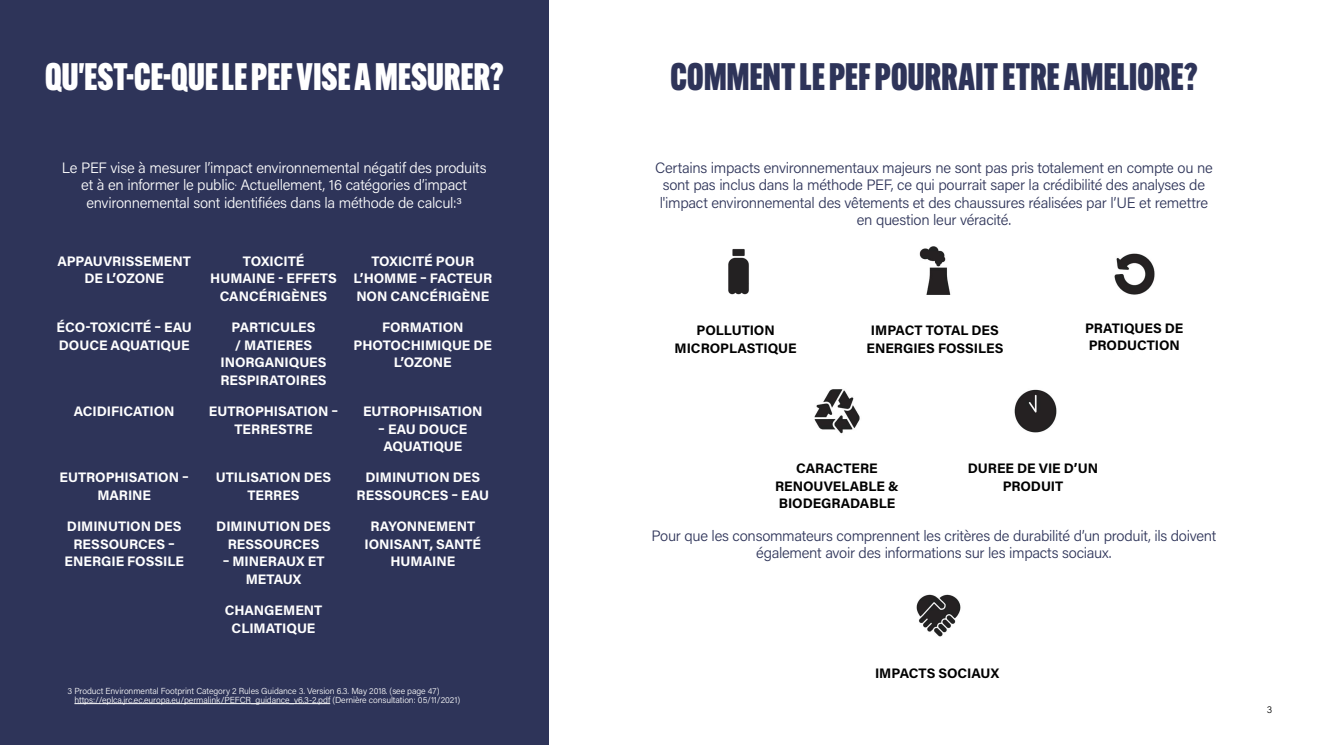
<style>
.page{position:relative;width:1322px;height:745px;background:#fff}
.page>*{position:absolute;margin:0;border:0;box-sizing:border-box;transform-origin:0 0}
.t1{font:900 37.5px "Alternate Gothic Ex Cond ATF";letter-spacing:.01em;color:#2e3459}
.t2{font:900 37.5px "Alternate Gothic Ex Cond ATF";letter-spacing:.01em;color:#fff}
.t3{font:300 15px/17.5px "Acumin Pro";letter-spacing:-.02em;color:#2e3459;text-align:center}
.t4{font:300 15px/17.5px "Acumin Pro";letter-spacing:-.02em;color:#fff;text-align:center}
.t5{font:700 13.75px/17.5px "Acumin Pro";letter-spacing:-.005em;color:#fff;text-align:center}
.t6{font:700 13.75px/17.5px "Acumin Pro";letter-spacing:-.005em;color:#000;text-align:center}
.t7{font:300 10px "Acumin Pro";color:#000}
.t8{font:300 8.75px/8.8px "Acumin Pro";letter-spacing:-.01em;color:#fff}
</style>
<div class="page">
<div style="left:0;top:0;width:548px;height:744px;background:#2e3459"></div>
<img style="left:728px;top:248px;width:21px;height:47px">
<img style="left:1014px;top:389px;width:43px;height:44px">
<img style="left:916px;top:594px;width:45px;height:43px">
<img style="left:1114px;top:253px;width:41px;height:42px">
<img style="left:814px;top:389px;width:46px;height:45px">
<img style="left:919px;top:246px;width:32px;height:48px">
<hr style="left:74px;top:703px;width:256px;height:1px;background:#fff">
<h1 class="t2" style="left:45px;top:54px;width:460px">QU'EST-CE-QUE LE PEF VISE A MESURER?</h1>
<h1 class="t1" style="left:670px;top:54px;width:528px">COMMENT LE PEF POURRAIT ETRE AMELIORE?</h1>
<p class="t4" style="left:62px;top:158px;width:426px">Le PEF vise à mesurer l’impact environnemental négatif des produits et à en informer le public. Actuellement, 16 catégories d’impact environnemental sont identifiées dans la méthode de calcul:3</p>
<p class="t3" style="left:655px;top:158px;width:559px">Certains impacts environnementaux majeurs ne sont pas pris totalement en compte ou ne sont pas inclus dans la méthode PEF, ce qui pourrait saper la crédibilité des analyses de l'impact environnemental des vêtements et des chaussures réalisées par l’UE et remettre en question leur véracité.</p>
<p class="t5" style="left:58px;top:251px;width:135px">APPAUVRISSEMENT<br>DE L’OZONE</p>
<p class="t5" style="left:210px;top:251px;width:128px">TOXICITÉ<br>HUMAINE - EFFETS<br>CANCÉRIGÈNES</p>
<p class="t5" style="left:353px;top:251px;width:140px">TOXICITÉ POUR<br>L’HOMME – FACTEUR<br>NON CANCÉRIGÈNE</p>
<p class="t5" style="left:57px;top:317px;width:137px;text-align:left">ÉCO-TOXICITÉ – EAU<br>DOUCE AQUATIQUE</p>
<p class="t5" style="left:220px;top:317px;width:108px">PARTICULES<br>/ MATIERES<br>INORGANIQUES<br>RESPIRATOIRES</p>
<p class="t5" style="left:354px;top:317px;width:140px">FORMATION<br>PHOTOCHIMIQUE DE<br>L’OZONE</p>
<p class="t5" style="left:74px;top:401px;width:102px">ACIDIFICATION</p>
<p class="t5" style="left:209px;top:401px;width:131px">EUTROPHISATION –<br>TERRESTRE</p>
<p class="t5" style="left:363px;top:401px;width:121px">EUTROPHISATION</p>
<p class="t5" style="left:378px;top:419px;width:91px">– EAU DOUCE<br>AQUATIQUE</p>
<p class="t5" style="left:60px;top:468px;width:131px">EUTROPHISATION –<br>MARINE</p>
<p class="t5" style="left:216px;top:468px;width:117px">UTILISATION DES<br>TERRES</p>
<p class="t5" style="left:357px;top:468px;width:134px">DIMINUTION DES<br>RESSOURCES – EAU</p>
<p class="t5" style="left:65px;top:517px;width:121px">DIMINUTION DES<br>RESSOURCES –<br>ENERGIE FOSSILE</p>
<p class="t5" style="left:216px;top:517px;width:116px">DIMINUTION DES<br>RESSOURCES</p>
<p class="t5" style="left:364px;top:517px;width:118px">RAYONNEMENT<br>IONISANT, SANTÉ<br>HUMAINE</p>
<p class="t5" style="left:223px;top:552px;width:103px">– MINERAUX ET<br>METAUX</p>
<p class="t5" style="left:225px;top:600px;width:99px">CHANGEMENT<br>CLIMATIQUE</p>
<p class="t8" style="left:74px;top:685px;width:387px;text-indent:-7px">3 Product Environmental Footprint Category 2 Rules Guidance 3. Version 6.3. May 2018. (see page 47) https://eplca.jrc.ec.europa.eu/permalink/PEFCR_guidance_v6.3-2.pdf (Dernière consultation: 05/11/2021)</p>
<p class="t6" style="left:674px;top:320px;width:124px">POLLUTION<br>MICROPLASTIQUE</p>
<p class="t6" style="left:1085px;top:318px;width:100px;text-align:left">PRATIQUES DE<br>PRODUCTION</p>
<p class="t6" style="left:866px;top:320px;width:139px">IMPACT TOTAL DES<br>ENERGIES FOSSILES</p>
<p class="t6" style="left:775px;top:458px;width:125px">CARACTERE<br>RENOUVELABLE &amp;<br>BIODEGRADABLE</p>
<p class="t6" style="left:968px;top:458px;width:132px">DUREE DE VIE D’UN<br>PRODUIT</p>
<p class="t3" style="left:651px;top:525px;width:566px">Pour que les consommateurs comprennent les critères de durabilité d’un produit, ils doivent également avoir des informations sur les impacts sociaux.</p>
<p class="t6" style="left:875px;top:663px;width:126px">IMPACTS SOCIAUX</p>
<p class="t7" style="left:1267px;top:702px;width:7px">3</p>
</div>
